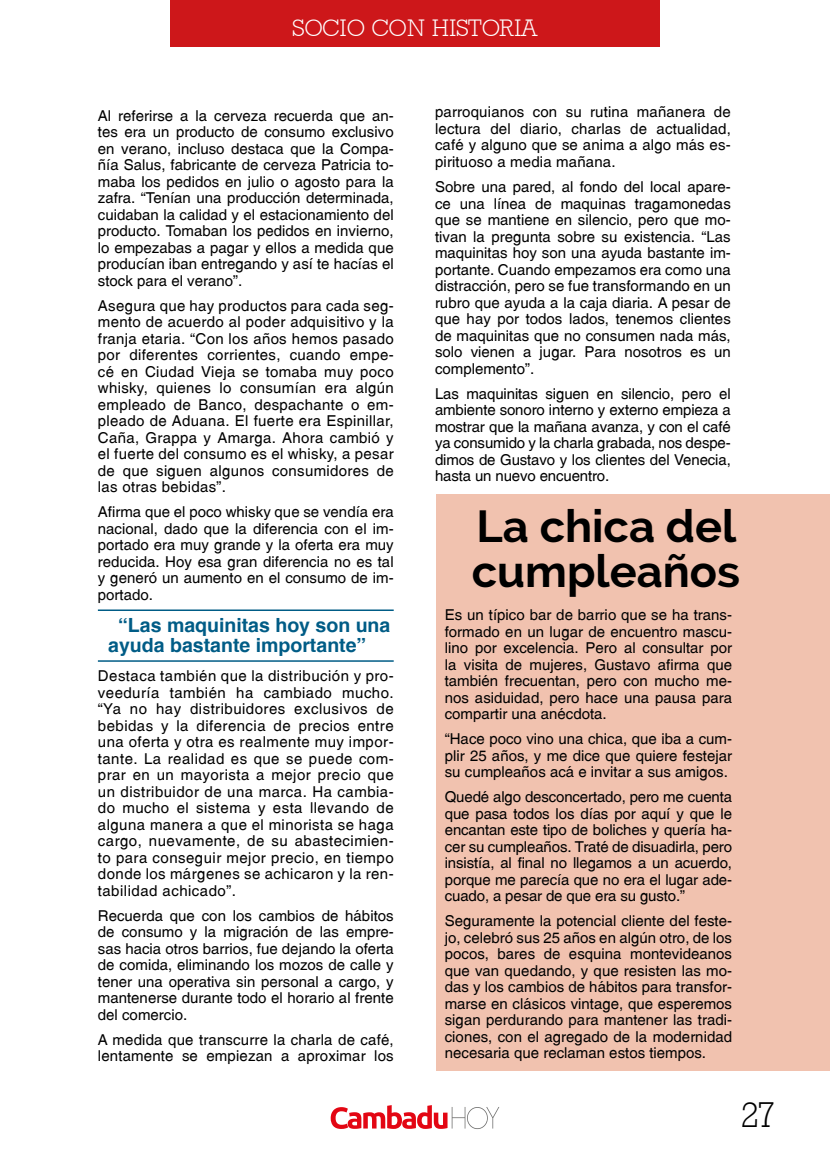
<style>
.page{position:relative;width:830px;height:1170px;background:#fff}
.page>*{position:absolute;margin:0;border:0;box-sizing:border-box;transform-origin:0 0}
.t1{font:700 45px/45px "Raleway";color:#000}
.t2{font:36px "Astute Light SSK";color:#000}
.t3{font:24px "Astute Light SSK";color:#fff}
.t4{font:700 19.5px/19.5px "Switzerland";color:#005c86}
.t5{font:15px/16.5px "Switzerland Plain";color:#000;text-align:justify}
</style>
<div class="page">
<svg style="left:330px;top:1105px;width:169px;height:23px"></svg>
<div style="left:436px;top:494px;width:393px;height:576px;background:#f1c2af"></div>
<div style="left:170px;top:0;width:489px;height:47px;background:#cd171a"></div>
<hr style="left:98px;top:609px;width:295px;height:2px;background:#005c86">
<hr style="left:98px;top:660px;width:295px;height:1px;background:#005c86">
<h3 class="t3" style="left:293px;top:14px;width:245px">SOCIO CON HISTORIA</h3>
<p class="t5" style="left:98px;top:107px;width:297px">Al referirse a la cerveza recuerda que an&shy;tes era un producto de consumo exclusivo en verano, incluso destaca que la Compa&shy;ñía Salus, fabricante de cerveza Patricia to&shy;maba los pedidos en julio o agosto para la zafra. “Tenían una producción determinada, cuidaban la calidad y el estacionamiento del producto. Tomaban los pedidos en invierno, lo empezabas a pagar y ellos a medida que producían iban entregando y así te hacías el stock para el verano”.</p>
<p class="t5" style="left:98px;top:297px;width:297px">Asegura que hay productos para cada seg&shy;mento de acuerdo al poder adquisitivo y la franja etaria. “Con los años hemos pasado por diferentes corrientes, cuando empe&shy;cé en Ciudad Vieja se tomaba muy poco whisky, quienes lo consumían era algún empleado de Banco, despachante o em&shy;pleado de Aduana. El fuerte era Espinillar, Caña, Grappa y Amarga. Ahora cambió y el fuerte del consumo es el whisky, a pesar de que siguen algunos consumidores de las otras bebidas”.</p>
<p class="t5" style="left:98px;top:503px;width:297px">Afirma que el poco whisky que se vendía era nacional, dado que la diferencia con el im&shy;portado era muy grande y la oferta era muy reducida. Hoy esa gran diferencia no es tal y generó un aumento en el consumo de im&shy;portado.</p>
<h3 class="t4" style="left:108px;top:615px;width:283px;text-indent:10px">“Las maquinitas hoy son una ayuda bastante importante”</h3>
<p class="t5" style="left:98px;top:667px;width:297px">Destaca también que la distribución y pro&shy;veeduría también ha cambiado mucho. “Ya no hay distribuidores exclusivos de bebidas y la diferencia de precios entre una oferta y otra es realmente muy impor&shy;tante. La realidad es que se puede com&shy;prar en un mayorista a mejor precio que un distribuidor de una marca. Ha cambia&shy;do mucho el sistema y esta llevando de alguna manera a que el minorista se haga cargo, nuevamente, de su abastecimien&shy;to para conseguir mejor precio, en tiempo donde los márgenes se achicaron y la ren&shy;tabilidad achicado”.</p>
<p class="t5" style="left:98px;top:907px;width:297px">Recuerda que con los cambios de hábitos de consumo y la migración de las empre&shy;sas hacia otros barrios, fue dejando la oferta de comida, eliminando los mozos de calle y tener una operativa sin personal a cargo, y mantenerse durante todo el horario al frente del comercio.</p>
<p class="t5" style="left:98px;top:1031px;width:297px">A medida que transcurre la charla de café, lentamente se empiezan a aproximar los</p>
<p class="t5" style="left:435px;top:104px;width:297px">parroquianos con su rutina mañanera de lectura del diario, charlas de actualidad, café y alguno que se anima a algo más es&shy;pirituoso a media mañana.</p>
<p class="t5" style="left:435px;top:178px;width:297px">Sobre una pared, al fondo del local apare&shy;ce una línea de maquinas tragamonedas que se mantiene en silencio, pero que mo&shy;tivan la pregunta sobre su existencia. “Las maquinitas hoy son una ayuda bastante im&shy;portante. Cuando empezamos era como una distracción, pero se fue transformando en un rubro que ayuda a la caja diaria. A pesar de que hay por todos lados, tenemos clientes de maquinitas que no consumen nada más, solo vienen a jugar. Para nosotros es un complemento”.</p>
<p class="t5" style="left:435px;top:385px;width:297px">Las maquinitas siguen en silencio, pero el ambiente sonoro interno y externo empieza a mostrar que la mañana avanza, y con el café ya consumido y la charla grabada, nos despe&shy;dimos de Gustavo y los clientes del Venecia, hasta un nuevo encuentro.</p>
<h1 class="t1" style="left:471px;top:504px;width:269px">La chica del cumpleaños</h1>
<p class="t5" style="left:444px;top:606px;width:289px">Es un típico bar de barrio que se ha trans&shy;formado en un lugar de encuentro mascu&shy;lino por excelencia. Pero al consultar por la visita de mujeres, Gustavo afirma que también frecuentan, pero con mucho me&shy;nos asiduidad, pero hace una pausa para compartir una anécdota.</p>
<p class="t5" style="left:444px;top:730px;width:288px">“Hace poco vino una chica, que iba a cum&shy;plir 25 años, y me dice que quiere festejar su cumpleaños acá e invitar a sus amigos.</p>
<p class="t5" style="left:444px;top:788px;width:289px">Quedé algo desconcertado, pero me cuenta que pasa todos los días por aquí y que le encantan este tipo de boliches y quería ha&shy;cer su cumpleaños. Traté de disuadirla, pero insistía, al final no llegamos a un acuerdo, porque me parecía que no era el lugar ade&shy;cuado, a pesar de que era su gusto.”</p>
<p class="t5" style="left:444px;top:912px;width:289px">Seguramente la potencial cliente del feste&shy;jo, celebró sus 25 años en algún otro, de los pocos, bares de esquina montevideanos que van quedando, y que resisten las mo&shy;das y los cambios de hábitos para transfor&shy;marse en clásicos vintage, que esperemos sigan perdurando para mantener las tradi&shy;ciones, con el agregado de la modernidad necesaria que reclaman estos tiempos.</p>
<h2 class="t2" style="left:741px;top:1093px;width:34px">27</h2>
</div>
